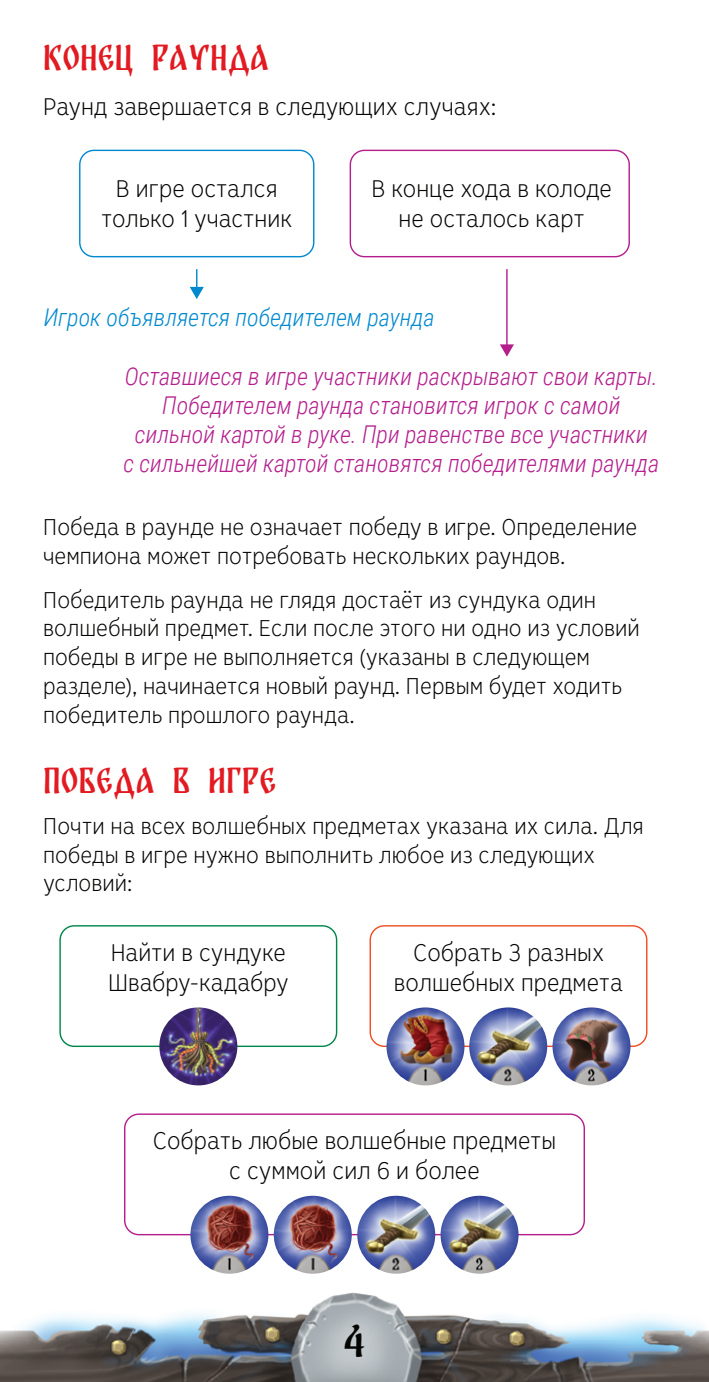
<style>
.page{position:relative;width:709px;height:1382px;background:#fff}
.page>*{position:absolute;margin:0;border:0;box-sizing:border-box;transform-origin:0 0}
.t1{font:40px "Balkara Free Condensed npoekmu.me Regular";color:#040503}
.t2{font:31.25px "Balkara Free Condensed npoekmu.me Regular";color:#e21a21}
.t3{font:100 25px/30px "Leto Sans Condensed";color:#040503;text-align:center}
.t4{font:italic 300 24.5px/28.8px "Roboto Condensed";color:#b41e8d;text-align:center}
.t5{font:italic 300 24.5px "Roboto Condensed";color:#0089cf}
.t6{font:100 23.75px/28.8px "Leto Sans Condensed";color:#040503}
</style>
<div class="page">
<svg style="left:190px;top:269px;width:14px;height:30px"></svg>
<hr style="left:506px;top:269px;width:1px;height:77px;background:#b41e8d">
<svg style="left:500px;top:344px;width:14px;height:13px"></svg>
<div style="left:79px;top:150px;width:235px;height:107px;border:1px solid #0089cf;border-radius:14px"></div>
<div style="left:349px;top:150px;width:281px;height:107px;border:1px solid #b41e8d;border-radius:14px"></div>
<div style="left:369px;top:925px;width:278px;height:122px;border:1px solid #f04d22;border-radius:14px"></div>
<div style="left:124px;top:1113px;width:461px;height:122px;border:1px solid #b41e8d;border-radius:14px"></div>
<img style="left:386px;top:1007px;width:78px;height:78px;border-radius:39px">
<img style="left:469px;top:1007px;width:78px;height:78px;border-radius:39px">
<img style="left:440px;top:1196px;width:78px;height:78px;border-radius:39px">
<img style="left:357px;top:1196px;width:78px;height:78px;border-radius:39px">
<img style="left:552px;top:1007px;width:78px;height:78px;border-radius:39px">
<div style="left:59px;top:925px;width:278px;height:122px;border:1px solid #00854a;border-radius:14px"></div>
<img style="left:190px;top:1196px;width:78px;height:78px;border-radius:39px">
<img style="left:274px;top:1196px;width:78px;height:78px;border-radius:39px">
<img style="left:159px;top:1007px;width:78px;height:78px;border-radius:39px">
<img style="left:0;top:1293px;width:709px;height:89px">
<h2 class="t2" style="left:43px;top:39px;width:228px">КОНЕЦ РАУНДА</h2>
<p class="t3" style="left:43px;top:92px;width:454px">Раунд завершается в следующих случаях:</p>
<p class="t3" style="left:101px;top:173px;width:193px">В игре остался только 1 участник</p>
<p class="t3" style="left:371px;top:173px;width:242px">В конце хода в колоде не осталось карт</p>
<p class="t5" style="left:44px;top:300px;width:392px">Игрок объявляется победителем раунда</p>
<p class="t4" style="left:123px;top:361px;width:537px">Оставшиеся в игре участники раскрывают свои карты.<br>Победителем раунда становится игрок с самой сильной картой в руке. При равенстве все участники<br>с сильнейшей картой становятся победителями раунда</p>
<p class="t6" style="left:43px;top:513px;width:595px">Победа в раунде не означает победу в игре. Определение чемпиона может потребовать нескольких раундов.</p>
<p class="t6" style="left:43px;top:585px;width:598px">Победитель раунда не глядя достаёт из сундука один волшебный предмет. Если после этого ни одно из условий победы в игре не выполняется (указаны в следующем разделе), начинается новый раунд. Первым будет ходить победитель прошлого раунда.</p>
<h2 class="t2" style="left:43px;top:762px;width:235px">ПОБЕДА В ИГРЕ</h2>
<p class="t6" style="left:43px;top:811px;width:602px">Почти на всех волшебных предметах указана их сила. Для победы в игре нужно выполнить любое из следующих условий:</p>
<p class="t3" style="left:108px;top:937px;width:182px;text-align:left">Найти в сундуке<br>Швабру-кадабру</p>
<p class="t3" style="left:394px;top:937px;width:231px">Собрать 3 разных волшебных предмета</p>
<p class="t3" style="left:153px;top:1126px;width:405px">Cобрать любые волшебные предметы с суммой сил 6 и более</p>
<h1 class="t1" style="left:343px;top:1317px;width:24px">4</h1>
</div>
